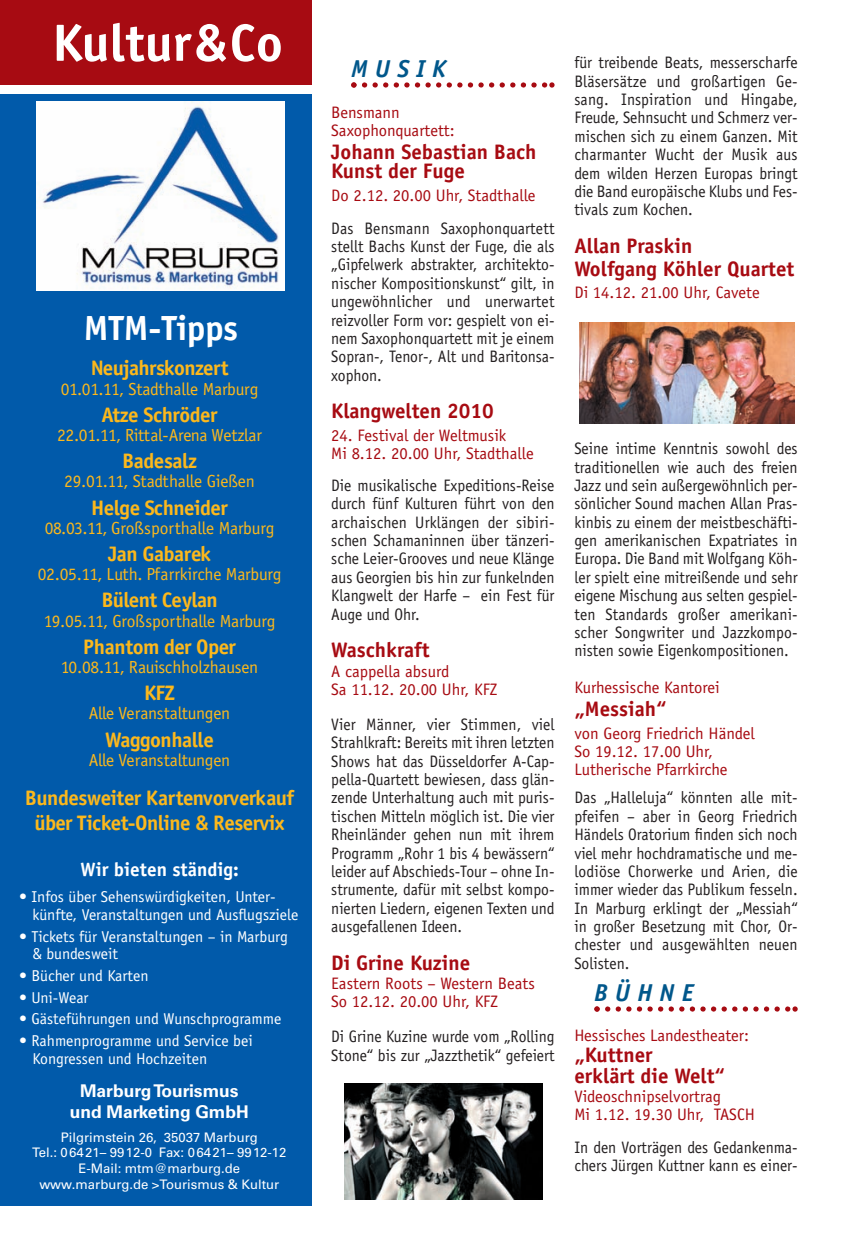
<style>
.page{position:relative;width:863px;height:1234px;background:#fff}
.page>*{position:absolute;margin:0;border:0;box-sizing:border-box;transform-origin:0 0}
.t1{font:700 52.5px "Officina Sans";color:#fff}
.t2{font:700 35px "Officina Sans";letter-spacing:-.015em;color:#fff}
.t3{font:italic 700 24.5px "Officina Sans";letter-spacing:.295em;color:#00578b}
.t4{font:700 21px/25.2px "Officina Sans";letter-spacing:-.025em;color:#fcb81c;text-align:center}
.t5{font:700 21px/19.2px "Officina Sans";color:#a70b12}
.t6{font:700 19.25px "Officina Sans";color:#fff}
.t7{font:17.5px "Officina Sans";letter-spacing:-.015em;color:#fcb81c}
.t8{font:700 17.5px/21px "Univers";color:#fff;text-align:center}
.t9{font:16.62px/18.4px "Officina Sans";color:#231f20;text-align:justify;scale:.94 1}
.t10{font:16.62px/18.4px "Officina Sans";color:#a70b12}
.t11{font:15.75px/17.5px "Officina Sans";color:#fff}
.t12{font:13.12px/15.8px "Univers";color:#fff;text-align:center}
.s1{color:#a70b12}
</style>
<div class="page">
<svg style="left:351px;top:82px;width:203px;height:6px"></svg>
<svg style="left:594px;top:1006px;width:203px;height:5px"></svg>
<img style="left:579px;top:322px;width:215px;height:101px">
<div style="left:0;top:0;width:311px;height:85px;background:#a70b12"></div>
<div style="left:0;top:94px;width:312px;height:1111px;background:#015aaa"></div>
<img style="left:36px;top:101px;width:248px;height:190px">
<img style="left:344px;top:1084px;width:199px;height:115px">
<p class="t1" style="left:52px;top:23px;width:232px">Kultur&amp;Co</p>
<p class="t2" style="left:84px;top:315px;width:156px">MTM-Tipps</p>
<p class="t4" style="left:91px;top:357px;width:139px">Neujahrskonzert</p>
<p class="t7" style="left:61px;top:382px;width:199px">01.01.11, Stadthalle Marburg</p>
<p class="t4" style="left:102px;top:404px;width:117px">Atze Schröder</p>
<p class="t7" style="left:57px;top:428px;width:206px">22.01.11, Rittal-Arena Wetzlar</p>
<p class="t4" style="left:122px;top:450px;width:76px">Badesalz</p>
<p class="t7" style="left:64px;top:475px;width:192px">29.01.11, Stadthalle Gießen</p>
<p class="t4" style="left:91px;top:497px;width:138px">Helge Schneider</p>
<p class="t7" style="left:45px;top:521px;width:231px">08.03.11, Großsporthalle Marburg</p>
<p class="t4" style="left:108px;top:543px;width:105px">Jan Gabarek</p>
<p class="t7" style="left:38px;top:567px;width:245px">02.05.11, Luth. Pfarrkirche Marburg</p>
<p class="t4" style="left:101px;top:589px;width:118px">Bülent Ceylan</p>
<p class="t7" style="left:44px;top:614px;width:233px">19.05.11, Großsporthalle Marburg</p>
<p class="t4" style="left:83px;top:636px;width:154px">Phantom der Oper</p>
<p class="t7" style="left:61px;top:660px;width:199px">10.08.11, Rauischholzhausen</p>
<p class="t4" style="left:144px;top:682px;width:33px">KFZ</p>
<p class="t7" style="left:89px;top:707px;width:143px">Alle Veranstaltungen</p>
<p class="t4" style="left:105px;top:728px;width:110px">Waggonhalle</p>
<p class="t7" style="left:89px;top:753px;width:143px">Alle Veranstaltungen</p>
<p class="t4" style="left:25px;top:787px;width:271px">Bundesweiter Kartenvorverkauf über Ticket-Online &amp; Reservix</p>
<p class="t6" style="left:80px;top:862px;width:160px">Wir bieten ständig:</p>
<p class="t11" style="left:32px;top:889px;width:267px;text-indent:-13px">• Infos über Sehenswürdigkeiten, Unter&shy;künfte, Veranstaltungen und Ausflugsziele</p>
<p class="t11" style="left:32px;top:929px;width:257px;text-indent:-13px">• Tickets für Veranstaltungen – in Marburg &amp; bundesweit</p>
<p class="t11" style="left:19px;top:968px;width:131px">• Bücher und Karten</p>
<p class="t11" style="left:19px;top:990px;width:71px">• Uni-Wear</p>
<p class="t11" style="left:19px;top:1011px;width:264px">• Gästeführungen und Wunschprogramme</p>
<p class="t11" style="left:32px;top:1033px;width:222px;text-indent:-13px">• Rahmenprogramme und Service bei<br>Kongressen und Hochzeiten</p>
<p class="t8" style="left:70px;top:1082px;width:180px">Marburg Tourismus und Marketing GmbH</p>
<p class="t12" style="left:32px;top:1130px;width:256px">Pilgrimstein 26, 35037 Marburg<br>Tel.: 06421– 9912-0 Fax: 06421– 9912-12<br>E-Mail: mtm@marburg.de www.marburg.de &gt;Tourismus &amp; Kultur</p>
<p class="t3" style="left:351px;top:59px;width:96px">MUSIK</p>
<p class="t10" style="left:331px;top:105px;width:125px">Bensmann<br>Saxophonquartett:</p>
<p class="t5" style="left:331px;top:144px;width:206px">Johann Sebastian Bach<br>Kunst der Fuge</p>
<p class="t9" style="left:331px;top:181px;width:239px;line-height:32.6px"><span class="s1">Do 2.12. 20.00 Uhr, Stadthalle<br></span>Das Bensmann Saxophonquartett</p>
<p class="t9" style="left:331px;top:239px;width:239px">stellt Bachs Kunst der Fuge, die als „Gipfelwerk abstrakter, architekto&shy;nischer Kompositionskunst“ gilt, in ungewöhnlicher und unerwartet reizvoller Form vor: gespielt von ei&shy;nem Saxophonquartett mit je einem Sopran-, Tenor-, Alt und Baritonsa&shy;xophon.</p>
<p class="t5" style="left:331px;top:403px;width:164px">Klangwelten 2010</p>
<p class="t10" style="left:331px;top:428px;width:204px">24. Festival der Weltmusik<br>Mi 8.12. 20.00 Uhr, Stadthalle</p>
<p class="t9" style="left:331px;top:477px;width:239px">Die musikalische Expeditions-Reise durch fünf Kulturen führt von den archaischen Urklängen der sibiri&shy;schen Schamaninnen über tänzeri&shy;sche Leier-Grooves und neue Klänge aus Georgien bis hin zur funkelnden Klangwelt der Harfe – ein Fest für Auge und Ohr.</p>
<p class="t5" style="left:331px;top:642px;width:100px">Waschkraft</p>
<p class="t10" style="left:331px;top:663px;width:167px">A cappella absurd<br>Sa 11.12. 20.00 Uhr, KFZ</p>
<p class="t9" style="left:331px;top:716px;width:239px">Vier Männer, vier Stimmen, viel Strahlkraft: Bereits mit ihren letzten Shows hat das Düsseldorfer A-Cap&shy;pella-Quartett bewiesen, dass glän&shy;zende Unterhaltung auch mit puris&shy;tischen Mitteln möglich ist. Die vier Rheinländer gehen nun mit ihrem Programm „Rohr 1 bis 4 bewässern“ leider auf Abschieds-Tour – ohne In&shy;strumente, dafür mit selbst kompo&shy;nierten Liedern, eigenen Texten und ausgefallenen Ideen.</p>
<p class="t5" style="left:331px;top:955px;width:140px">Di Grine Kuzine</p>
<p class="t10" style="left:331px;top:975px;width:205px">Eastern Roots – Western Beats<br>So 12.12. 20.00 Uhr, KFZ</p>
<p class="t9" style="left:331px;top:1029px;width:239px">Di Grine Kuzine wurde vom „Rolling<br>Stone“ bis zur „Jazzthetik“ gefeiert</p>
<p class="t9" style="left:574px;top:55px;width:239px">für treibende Beats, messerscharfe Bläsersätze und großartigen Ge&shy;sang. Inspiration und Hingabe, Freude, Sehnsucht und Schmerz ver&shy;mischen sich zu einem Ganzen. Mit charmanter Wucht der Musik aus dem wilden Herzen Europas bringt die Band europäische Klubs und Fes&shy;tivals zum Kochen.</p>
<p class="t5" style="left:574px;top:236px;width:221px;line-height:22.8px">Allan Praskin<br>Wolfgang Köhler Quartet</p>
<p class="t10" style="left:574px;top:285px;width:187px">Di 14.12. 21.00 Uhr, Cavete</p>
<p class="t9" style="left:574px;top:441px;width:239px">Seine intime Kenntnis sowohl des traditionellen wie auch des freien Jazz und sein außergewöhnlich per&shy;sönlicher Sound machen Allan Pras&shy;kinbis zu einem der meistbeschäfti&shy;gen amerikanischen Expatriates in Europa. Die Band mit Wolfgang Köh&shy;ler spielt eine mitreißende und sehr eigene Mischung aus selten gespiel&shy;ten Standards großer amerikani&shy;scher Songwriter und Jazzkompo&shy;nisten sowie Eigenkompositionen.</p>
<p class="t10" style="left:574px;top:680px;width:147px">Kurhessische Kantorei</p>
<p class="t5" style="left:574px;top:701px;width:94px">„Messiah“</p>
<p class="t10" style="left:574px;top:725px;width:182px">von Georg Friedrich Händel<br>So 19.12. 17.00 Uhr,<br>Lutherische Pfarrkirche</p>
<p class="t9" style="left:574px;top:790px;width:239px">Das „Halleluja“ könnten alle mit&shy;pfeifen – aber in Georg Friedrich Händels Oratorium finden sich noch viel mehr hochdramatische und me&shy;lodiöse Chorwerke und Arien, die immer wieder das Publikum fesseln.<br>In Marburg erklingt der „Messiah“ in großer Besetzung mit Chor, Or&shy;chester und ausgewählten neuen Solisten.</p>
<p class="t3" style="left:594px;top:983px;width:101px">BÜHNE</p>
<p class="t10" style="left:574px;top:1028px;width:176px">Hessisches Landestheater:</p>
<p class="t5" style="left:574px;top:1046px;width:152px;line-height:21px">„Kuttner<br>erklärt die Welt“</p>
<p class="t10" style="left:574px;top:1088px;width:182px">Videoschnipselvortrag<br>Mi 1.12. 19.30 Uhr, TASCH</p>
<p class="t9" style="left:574px;top:1139px;width:239px">In den Vorträgen des Gedankenma&shy;chers Jürgen Kuttner kann es einer-</p>
</div>
